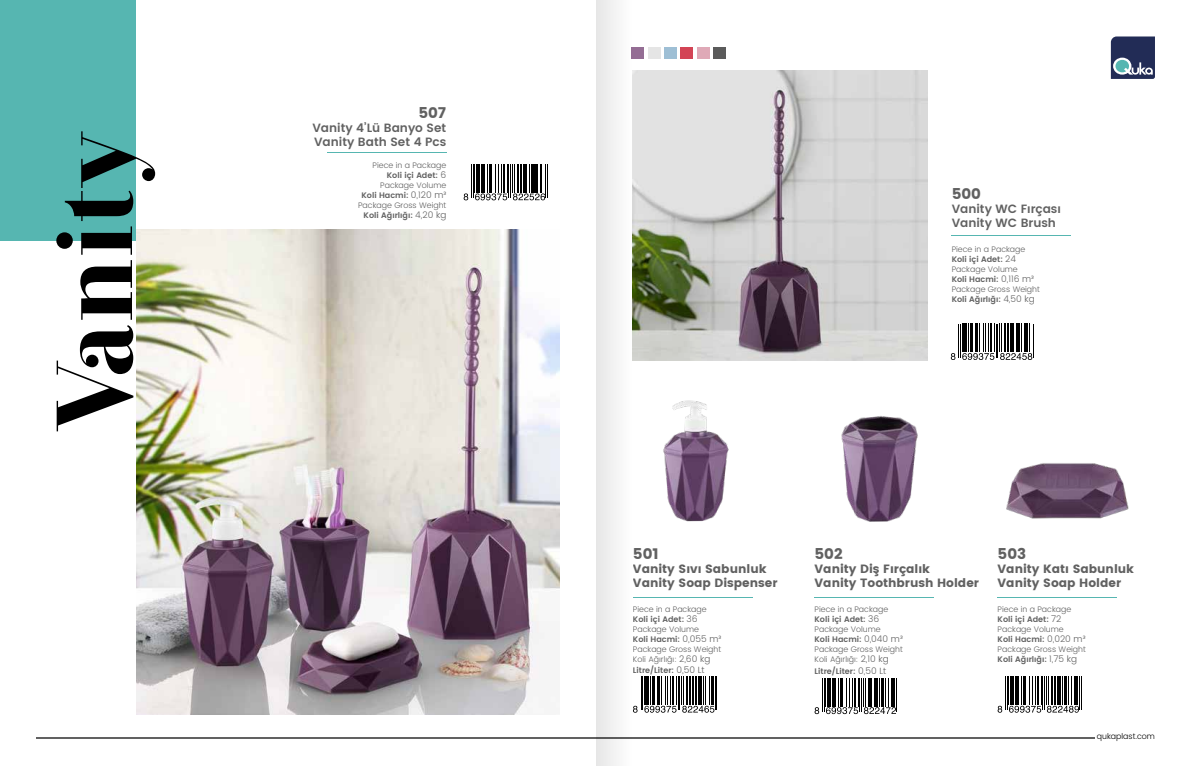
<style>
.page{position:relative;width:1191px;height:766px;background:#fff}
.page>*{position:absolute;margin:0;border:0;box-sizing:border-box;transform-origin:0 0}
.t1{font:107.6px "Otama ep";color:#000}
.t2{font:15px "Poppins";color:#616161}
.t3{font:12px/14px "Poppins";color:#616161}
.t4{font:600 12px/14px "Poppins";color:#616161}
.t5{font:300 8px/10px "Poppins";color:#616161}
.t6{font:600 8px "Poppins";color:#616161}
.t7{font:300 8px "Poppins";color:#000}
.s1{font-weight:600}
.s2{font-size:9px}
.s3{font-weight:300;font-size:9px}
</style>
<div class="page">
<svg style="left:1110px;top:36px;width:45px;height:43px;background:#475575"></svg>
<div style="left:631px;top:48px;width:13px;height:11px;background:#946d94"></div>
<div style="left:648px;top:48px;width:12px;height:11px;background:#e5e5e5"></div>
<div style="left:664px;top:48px;width:13px;height:11px;background:#9ebfd5"></div>
<div style="left:680px;top:48px;width:13px;height:11px;background:#d34455"></div>
<div style="left:696px;top:48px;width:13px;height:11px;background:#dfa9b7"></div>
<div style="left:713px;top:48px;width:12px;height:11px;background:#5b5b5b"></div>
<hr style="left:36px;top:737px;width:1058px;height:1px;background:#616161">
<img style="left:663px;top:400px;width:66px;height:122px">
<img style="left:136px;top:229px;width:423px;height:485px">
<img style="left:841px;top:416px;width:77px;height:106px">
<img style="left:1006px;top:463px;width:123px;height:56px">
<img style="left:633px;top:71px;width:294px;height:289px">
<hr style="left:633px;top:597px;width:119px;height:1px;background:#56b6b1">
<hr style="left:814px;top:597px;width:120px;height:1px;background:#56b6b1">
<hr style="left:997px;top:597px;width:120px;height:1px;background:#56b6b1">
<hr style="left:951px;top:235px;width:120px;height:1px;background:#56b6b1">
<hr style="left:327px;top:152px;width:119px;height:1px;background:#56b6b1">
<svg style="left:463px;top:193px;width:5px;height:7px"></svg>
<hr style="left:471px;top:164px;width:1px;height:34px;background:#000">
<hr style="left:473px;top:164px;width:1px;height:34px;background:#000">
<svg style="left:474px;top:164px;width:71px;height:36px"></svg>
<hr style="left:545px;top:164px;width:1px;height:34px;background:#000">
<hr style="left:547px;top:164px;width:1px;height:34px;background:#000">
<svg style="left:950px;top:353px;width:5px;height:7px"></svg>
<hr style="left:958px;top:324px;width:1px;height:33px;background:#000">
<hr style="left:960px;top:324px;width:1px;height:33px;background:#000">
<svg style="left:962px;top:324px;width:70px;height:36px"></svg>
<hr style="left:1032px;top:324px;width:1px;height:33px;background:#000">
<svg style="left:633px;top:705px;width:4px;height:7px"></svg>
<hr style="left:640px;top:676px;width:1px;height:34px;background:#000">
<hr style="left:642px;top:676px;width:1px;height:34px;background:#000">
<svg style="left:644px;top:676px;width:70px;height:36px"></svg>
<hr style="left:711px;top:676px;width:3px;height:28px;background:#000">
<hr style="left:715px;top:676px;width:1px;height:34px;background:#000">
<hr style="left:716px;top:676px;width:1px;height:34px;background:#000">
<svg style="left:814px;top:707px;width:5px;height:7px"></svg>
<hr style="left:822px;top:677px;width:1px;height:34px;background:#000">
<hr style="left:824px;top:677px;width:1px;height:34px;background:#000">
<svg style="left:825px;top:678px;width:71px;height:36px"></svg>
<hr style="left:896px;top:677px;width:1px;height:34px;background:#000">
<svg style="left:997px;top:705px;width:5px;height:7px"></svg>
<hr style="left:1005px;top:676px;width:1px;height:34px;background:#000">
<hr style="left:1007px;top:676px;width:1px;height:34px;background:#000">
<svg style="left:1008px;top:676px;width:71px;height:36px"></svg>
<hr style="left:1079px;top:676px;width:1px;height:34px;background:#000">
<hr style="left:1081px;top:676px;width:1px;height:34px;background:#000">
<div style="left:0;top:0;width:136px;height:241px;background:#56b6b1"></div>
<div style="left:596px;top:0;width:36px;height:765px;background:#f2f2f2"></div>
<h1 class="t1" style="left:31px;top:433px;width:303px;rotate:-90deg">Vanity</h1>
<h2 class="t2" style="left:418px;top:104px;width:29px">507</h2>
<h3 class="t4" style="left:312px;top:121px;width:135px">Vanity 4’Lü Banyo Set<br>Vanity Bath Set 4 Pcs</h3>
<p class="t5" style="left:358px;top:160px;width:90px;text-align:right">Piece in a Package<br><span class="s1">Koli içi Adet:</span> <span class="s2">6<br></span>Package Volume<br><span class="s1">Koli Hacmi:</span> <span class="s2">0,120 m³<br></span>Package Gross Weight<br><span class="s1">Koli Ağırlığı:</span> <span class="s2">4,20 kg</span></p>
<h2 class="t2" style="left:951px;top:185px;width:31px">500</h2>
<h3 class="t4" style="left:951px;top:202px;width:111px">Vanity WC Fırçası<br>Vanity WC Brush</h3>
<p class="t5" style="left:951px;top:244px;width:90px">Piece in a Package<br><span class="s1">Koli içi Adet:</span> <span class="s2">24<br></span>Package Volume<br><span class="s1">Koli Hacmi:</span> <span class="s2">0,116 m³<br></span>Package Gross Weight<br><span class="s1">Koli Ağırlığı:</span> <span class="s2">4,50 kg</span></p>
<h2 class="t2" style="left:633px;top:545px;width:27px">501</h2>
<h3 class="t3" style="left:633px;top:562px;width:146px">Vanity Sıvı Sabunluk<br>Vanity Soap Dispenser</h3>
<p class="t5" style="left:633px;top:604px;width:90px">Piece in a Package<br><span class="s1">Koli içi Adet:</span> <span class="s2">36<br></span>Package Volume<br><span class="s1">Koli Hacmi:</span> <span class="s2">0,055 m³<br></span>Package Gross Weight<br>Koli Ağırlığı: <span class="s2">2,60 kg</span></p>
<p class="t6" style="left:633px;top:664px;width:73px">Litre/Liter: <span class="s3">0,50 Lt</span></p>
<h2 class="t2" style="left:814px;top:545px;width:30px">502</h2>
<h3 class="t3" style="left:814px;top:562px;width:166px">Vanity Diş Fırçalık<br>Vanity Toothbrush Holder</h3>
<p class="t5" style="left:814px;top:604px;width:90px">Piece in a Package<br><span class="s1">Koli içi Adet:</span> <span class="s2">36<br></span>Package Volume<br><span class="s1">Koli Hacmi:</span> <span class="s2">0,040 m³<br></span>Package Gross Weight<br>Koli Ağırlığı: <span class="s2">2,10 kg</span></p>
<p class="t6" style="left:814px;top:665px;width:73px">Litre/Liter: <span class="s3">0,50 Lt</span></p>
<h2 class="t2" style="left:997px;top:545px;width:30px">503</h2>
<h3 class="t3" style="left:997px;top:562px;width:138px">Vanity Katı Sabunluk<br>Vanity Soap Holder</h3>
<p class="t5" style="left:997px;top:604px;width:90px">Piece in a Package<br><span class="s1">Koli içi Adet:</span> <span class="s2">72<br></span>Package Volume<br><span class="s1">Koli Hacmi:</span> <span class="s2">0,020 m³<br></span>Package Gross Weight<br><span class="s1">Koli Ağırlığı:</span> <span class="s2">1,75 kg</span></p>
<p class="t7" style="left:1096px;top:730px;width:60px">qukaplast.com</p>
</div>
